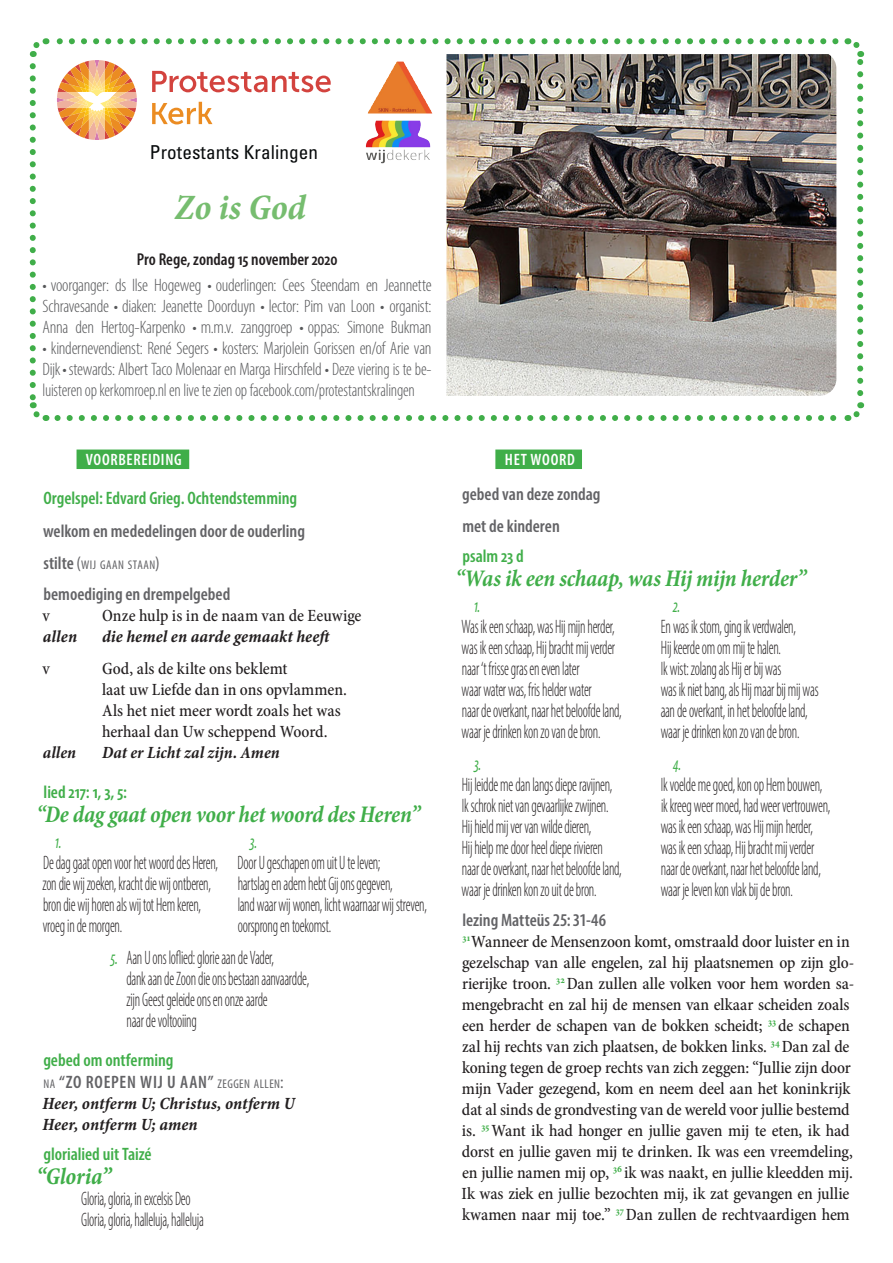
<style>
.page{position:relative;width:893px;height:1263px;background:#fff}
.page>*{position:absolute;margin:0;border:0;box-sizing:border-box;transform-origin:0 0}
.kopje_gecentreerd{font:36px "Minion Pro Bold Cn It Capt";letter-spacing:-.005em;color:#76bd6f}
.lied{font:italic 700 condensed 24px "Minion Pro";letter-spacing:-.01em;color:#40ae49;scale:.95 1}
.lied-2{font:24px "Minion Pro Bold Cn It Capt";letter-spacing:-.01em;color:#40ae49;scale:.95 1}
.Liedtekst{font:300 condensed 19.5px "Myriad Pro";letter-spacing:-.02em;color:#231f20;scale:.75 1}
.Liedtekst-2{font:italic condensed 19.5px "Myriad Pro";color:#40ae49;scale:.75 1}
.t1{font:condensed 19.2px "Univers";letter-spacing:.005em;color:#070a0b}
.structuur_gecentreer{font:300 condensed 18px/21px "Myriad Pro";letter-spacing:-.015em;color:#57585a;text-align:justify}
.structuur{font:600 condensed 18px "Myriad Pro";color:#636366}
.structuur_in_kleur{font:600 condensed 18px "Myriad Pro";color:#40ae49}
.structuur-2{font:600 condensed 18px "Myriad Pro";letter-spacing:.04em;color:#636366}
.kwartwit{font:600 condensed 18px "Myriad Pro";letter-spacing:-.005em;color:#40ae49}
.t2{font:500 condensed 17.25px/21px "Minion Pro";letter-spacing:-.01em;color:#231f20}
.t3{font:17.25px "Minion Pro Bold Cn It Capt";letter-spacing:.005em;color:#231f20}
.t4{font:600 condensed 17.25px "Myriad Pro";color:#231f20}
.t5{font:italic 700 condensed 17.25px "Minion Pro";color:#231f20}
.hoofdstructuur_litur{font:600 condensed 16.5px "Myriad Pro";letter-spacing:.04em;color:#fff}
.structuur-3{font:condensed 12.6px "Myriad Pro";letter-spacing:.04em;color:#636366}
.s1{font-weight:600;font-size:18px}
.s2{font-size:18px}
.s3{font-weight:400;font-style:italic;color:#40ae49}
.s4{font-weight:400;font-size:12.6px}
.s5{font-style:inherit}
.s6{font-weight:400}
</style>
<div class="page">
<img style="left:29px;top:38px;width:836px;height:383px">
<img style="left:366px;top:121px;width:64px;height:27px">
<img style="left:368px;top:62px;width:64px;height:51px">
<div style="left:77px;top:449px;width:112px;height:20px;background:#40ae49"></div>
<div style="left:495px;top:449px;width:87px;height:20px;background:#40ae49"></div>
<p class="t1" style="left:150px;top:140px;width:170px">Protestants Kralingen</p>
<p class="kopje_gecentreerd" style="left:175px;top:182px;width:133px">Zo is God</p>
<p class="t4" style="left:137px;top:248px;width:202px">Pro Rege, zondag 15 november 2020</p>
<p class="structuur_gecentreer" style="left:43px;top:274px;width:391px">• voorganger: ds Ilse Hogeweg • ouderlingen: Cees Steendam en Jeannette Schravesande • diaken: Jeanette Doorduyn • lector: Pim van Loon • organist:<br>Anna den Hertog-Karpenko • m.m.v. zanggroep • oppas: Simone Bukman</p>
<p class="structuur_gecentreer" style="left:43px;top:337px;width:391px">• kindernevendienst: René Segers • kosters: Marjolein Gorissen en/of Arie van Dijk• -stewards: Albert Taco Molenaar en Marga Hirschfeld • Deze viering is te be&shy;luisteren op kerkomroep.nl en live te zien op facebook.com/protestantskralingen</p>
<p class="hoofdstructuur_litur" style="left:86px;top:449px;width:97px">VOORBEREIDING</p>
<p class="structuur_in_kleur" style="left:43px;top:487px;width:255px">Orgelspel: Edvard Grieg. Ochtendstemming</p>
<p class="structuur" style="left:43px;top:520px;width:263px">welkom en mededelingen door de ouderling</p>
<p class="structuur-3" style="left:44px;top:557px;width:118px"><span class="s1">stilte</span> <span class="s2">(</span>WIJ GAAN STAAN<span class="s2">)</span></p>
<p class="structuur" style="left:44px;top:583px;width:188px">bemoediging en drempelgebed</p>
<p class="t2" style="left:42px;top:605px;width:9px">v</p>
<p class="t2" style="left:102px;top:605px;width:261px">Onze hulp is in de naam van de Eeuwige</p>
<p class="t3" style="left:43px;top:624px;width:36px">allen</p>
<p class="t3" style="left:102px;top:624px;width:232px">die hemel en aarde gemaakt heeft</p>
<p class="t2" style="left:42px;top:658px;width:9px">v</p>
<p class="t2" style="left:102px;top:658px;width:187px">God, als de kilte ons beklemt</p>
<p class="t2" style="left:102px;top:679px;width:246px">laat uw Liefde dan in ons opvlammen.</p>
<p class="t2" style="left:102px;top:700px;width:240px">Als het niet meer wordt zoals het was</p>
<p class="t2" style="left:102px;top:721px;width:227px">herhaal dan Uw scheppend Woord.</p>
<p class="t5" style="left:43px;top:740px;width:35px">allen</p>
<p class="t5" style="left:102px;top:740px;width:179px">Dat er Licht zal zijn. Amen</p>
<p class="kwartwit" style="left:44px;top:781px;width:85px">lied 217: 1, 3, 5:</p>
<p class="lied" style="left:36px;top:798px;width:405px">“De dag gaat open voor het woord des Heren”</p>
<p class="Liedtekst-2" style="left:55px;top:830px;width:10px">1.</p>
<p class="Liedtekst" style="left:43px;top:851px;width:235px">De dag gaat open voor het woord des Heren,</p>
<p class="Liedtekst" style="left:42px;top:872px;width:226px">zon die wij zoeken, kracht die wij ontberen,</p>
<p class="Liedtekst" style="left:43px;top:893px;width:212px">bron die wij horen als wij tot Hem keren,</p>
<p class="Liedtekst" style="left:43px;top:914px;width:107px">vroeg in de morgen.</p>
<p class="Liedtekst-2" style="left:250px;top:830px;width:11px">3.</p>
<p class="Liedtekst" style="left:238px;top:851px;width:192px">Door U geschapen om uit U te leven;</p>
<p class="Liedtekst" style="left:238px;top:872px;width:208px">hartslag en adem hebt Gij ons gegeven,</p>
<p class="Liedtekst" style="left:238px;top:893px;width:254px">land waar wij wonen, licht waarnaar wij streven,</p>
<p class="Liedtekst" style="left:238px;top:914px;width:126px">oorsprong en toekomst.</p>
<p class="Liedtekst" style="left:111px;top:946px;width:219px"><span class="s3">5.</span> Aan U ons loflied: glorie aan de Vader,</p>
<p class="Liedtekst" style="left:127px;top:967px;width:245px">dank aan de Zoon die ons bestaan aanvaardde,</p>
<p class="Liedtekst" style="left:127px;top:988px;width:190px">zijn Geest geleide ons en onze aarde</p>
<p class="Liedtekst" style="left:127px;top:1009px;width:95px">naar de voltooiing</p>
<p class="structuur_in_kleur" style="left:43px;top:1049px;width:132px">gebed om ontferming</p>
<p class="structuur-2" style="left:44px;top:1071px;width:242px"><span class="s4">NA</span> <span class="s5">“</span>ZO ROEPEN WIJ U AAN<span class="s5">”</span> <span class="s4">ZEGGEN ALLEN</span><span class="s6">:</span></p>
<p class="t3" style="left:42px;top:1092px;width:254px">Heer, ontferm U; Christus, ontferm U</p>
<p class="t3" style="left:42px;top:1113px;width:157px">Heer, ontferm U; amen</p>
<p class="structuur_in_kleur" style="left:43px;top:1143px;width:110px">glorialied uit Taizé</p>
<p class="lied-2" style="left:37px;top:1160px;width:80px">“Gloria”</p>
<p class="Liedtekst" style="left:81px;top:1187px;width:148px">Gloria, gloria, in excelsis Deo</p>
<p class="Liedtekst" style="left:81px;top:1208px;width:165px">Gloria, gloria, halleluja, halleluja</p>
<p class="hoofdstructuur_litur" style="left:505px;top:449px;width:71px">HET WOORD</p>
<p class="structuur" style="left:462px;top:483px;width:140px">gebed van deze zondag</p>
<p class="structuur" style="left:462px;top:515px;width:99px">met de kinderen</p>
<p class="structuur_in_kleur" style="left:462px;top:545px;width:63px">psalm 23 d</p>
<p class="lied" style="left:455px;top:561px;width:371px">“Was ik een schaap, was Hij mijn herder”</p>
<p class="Liedtekst-2" style="left:474px;top:594px;width:10px">1.</p>
<p class="Liedtekst" style="left:461px;top:615px;width:206px">Was ik een schaap, was Hij mijn herder,</p>
<p class="Liedtekst" style="left:462px;top:636px;width:206px">was ik een schaap, Hij bracht mij verder</p>
<p class="Liedtekst" style="left:462px;top:657px;width:158px">naar ‘t frisse gras en even later</p>
<p class="Liedtekst" style="left:462px;top:678px;width:175px">waar water was, fris helder water</p>
<p class="Liedtekst" style="left:462px;top:699px;width:215px">naar de overkant, naar het beloofde land,</p>
<p class="Liedtekst" style="left:462px;top:720px;width:187px">waar je drinken kon zo van de bron.</p>
<p class="Liedtekst-2" style="left:673px;top:594px;width:11px">2.</p>
<p class="Liedtekst" style="left:661px;top:615px;width:181px">En was ik stom, ging ik verdwalen,</p>
<p class="Liedtekst" style="left:661px;top:636px;width:161px">Hij keerde om om mij te halen.</p>
<p class="Liedtekst" style="left:661px;top:657px;width:162px">Ik wist: zolang als Hij er bij was</p>
<p class="Liedtekst" style="left:661px;top:678px;width:212px">was ik niet bang, als Hij maar bij mij was</p>
<p class="Liedtekst" style="left:661px;top:699px;width:198px">aan de overkant, in het beloofde land,</p>
<p class="Liedtekst" style="left:661px;top:720px;width:187px">waar je drinken kon zo van de bron.</p>
<p class="Liedtekst-2" style="left:474px;top:751px;width:11px">3.</p>
<p class="Liedtekst" style="left:462px;top:773px;width:202px">Hij leidde me dan langs diepe ravijnen,</p>
<p class="Liedtekst" style="left:462px;top:794px;width:197px">Ik schrok niet van gevaarlijke zwijnen.</p>
<p class="Liedtekst" style="left:462px;top:815px;width:174px">Hij hield mij ver van wilde dieren,</p>
<p class="Liedtekst" style="left:462px;top:836px;width:189px">Hij hielp me door heel diepe rivieren</p>
<p class="Liedtekst" style="left:462px;top:857px;width:215px">naar de overkant, naar het beloofde land,</p>
<p class="Liedtekst" style="left:462px;top:878px;width:181px">waar je drinken kon zo uit de bron.</p>
<p class="Liedtekst-2" style="left:673px;top:751px;width:12px">4.</p>
<p class="Liedtekst" style="left:661px;top:773px;width:216px">Ik voelde me goed, kon op Hem bouwen,</p>
<p class="Liedtekst" style="left:661px;top:794px;width:227px">ik kreeg weer moed, had weer vertrouwen,</p>
<p class="Liedtekst" style="left:661px;top:815px;width:204px">was ik een schaap, was Hij mijn herder,</p>
<p class="Liedtekst" style="left:661px;top:836px;width:206px">was ik een schaap, Hij bracht mij verder</p>
<p class="Liedtekst" style="left:661px;top:857px;width:215px">naar de overkant, naar het beloofde land,</p>
<p class="Liedtekst" style="left:661px;top:878px;width:178px">waar je leven kon vlak bij de bron.</p>
<p class="structuur" style="left:462px;top:908px;width:145px">lezing Matteüs 25: 31-46</p>
<p class="t2" style="left:462px;top:931px;width:394px"><sup>31</sup>Wanneer de Mensenzoon komt, omstraald door luister en in gezelschap van alle engelen, zal hij plaatsnemen op zijn glo&shy;rierijke troon. <sup>32</sup> Dan zullen alle volken voor hem worden sa&shy;mengebracht en zal hij de mensen van elkaar scheiden zoals een herder de schapen van de bokken scheidt; <sup>33</sup> de schapen zal hij rechts van zich plaatsen, de bokken links. <sup>34</sup> Dan zal de koning tegen de groep rechts van zich zeggen: “Jullie zijn door mijn Vader gezegend, kom en neem deel aan het koninkrijk dat al sinds de grondvesting van de wereld voor jullie bestemd is. <sup>35</sup> Want ik had honger en jullie gaven mij te eten, ik had dorst en jullie gaven mij te drinken. Ik was een vreemdeling, en jullie namen mij op, <sup>36</sup> ik was naakt, en jullie kleedden mij.<br>Ik was ziek en jullie bezochten mij, ik zat gevangen en jullie kwamen naar mij toe.” <sup>37</sup> Dan zullen de rechtvaardigen hem</p>
</div>
